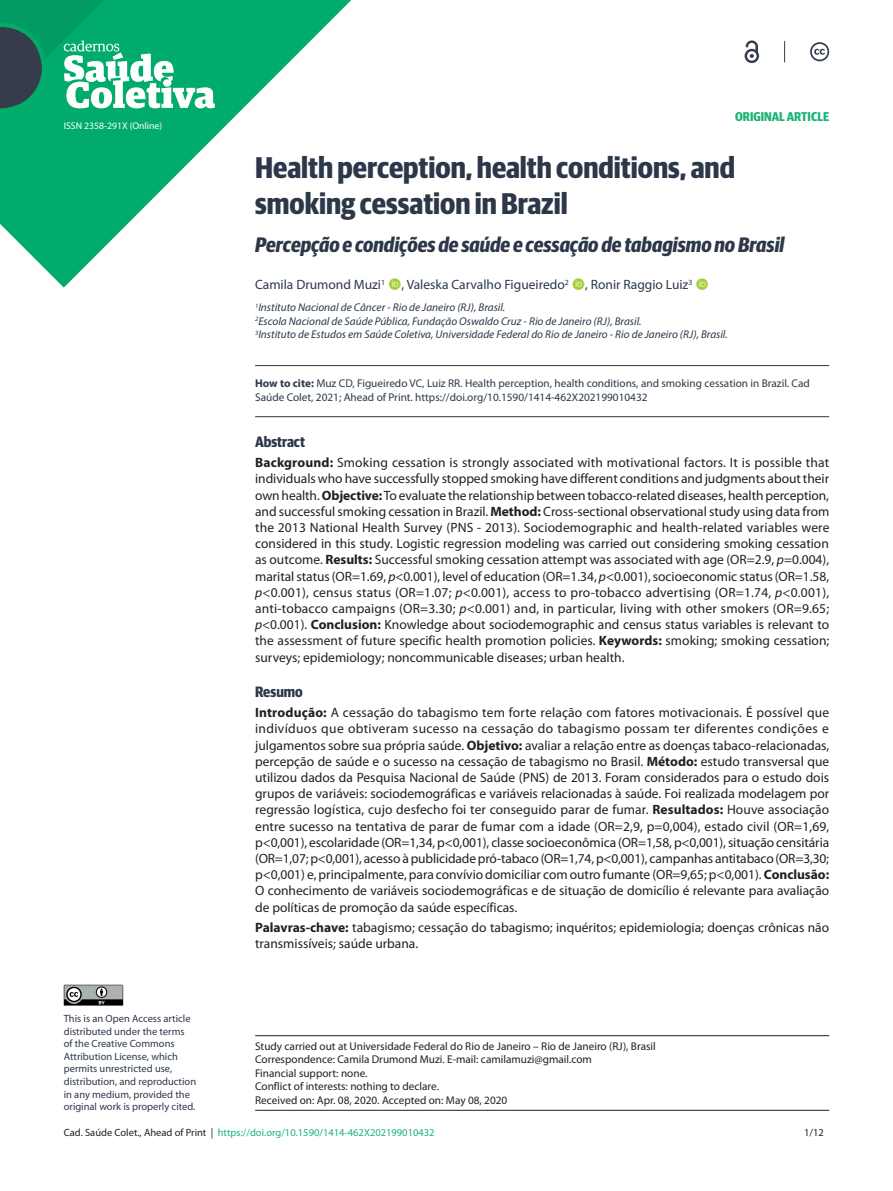
<style>
.page{position:relative;width:893px;height:1191px;background:#fff}
.page>*{position:absolute;margin:0;border:0;box-sizing:border-box;transform-origin:0 0}
.ArticleTitle{font:700 30px/36px "Guardian Sans Cond";color:#2c3849}
.ArticleTitle-Trans1{font:italic 700 21px "Guardian Sans Cond";color:#2c3849}
.AbstractTitle{font:700 15px "Guardian Sans Cond";color:#2c3849}
.AbstractTitle-Trans1{font:700 15px "Guardian Sans Cond";color:#2c3849}
.Abstract{font:13.5px/16.2px "Myriad Pro";color:#231f20;text-align:justify}
.Abstract-Trans1{font:13.5px/16.2px "Myriad Pro";color:#231f20;text-align:justify}
.Keywords-Trans1{font:13.5px/16.2px "Myriad Pro";color:#231f20}
.Authors{font:13.5px "Myriad Pro";color:#2c3849}
.t1{font:700 12.75px "Guardian Sans Cond";color:#1cb377}
.Affiliations{font:italic 11.25px "Myriad Pro";color:#2c3849}
.HowToCite{font:11.25px/13.5px "Myriad Pro";color:#2c3849}
.fnArticleOther{font:11.25px "Myriad Pro";color:#231f20}
.Correspondence{font:11.25px "Myriad Pro";color:#231f20}
.History{font:11.25px "Myriad Pro";color:#231f20}
.fnConflict{font:11.25px "Myriad Pro";color:#231f20}
.fnSupported-by{font:11.25px "Myriad Pro";color:#231f20}
.t2{font:10.5px/12.6px "Myriad Pro";color:#2c3849}
.t3{font:10.5px "Myriad Pro";color:#1cb377}
.t4{font:10.5px "Myriad Pro";color:#231f20}
.t5{font:9.75px "Myriad Pro";color:#fff}
.s1{font-weight:700}
.s2{font-style:italic}
.s3{color:#231f20}
.s4{color:#fff}
</style>
<div class="page">
<svg style="left:0;top:125px;width:227px;height:162px;fill:#00ab6c"></svg>
<svg style="left:0;top:0;width:352px;height:125px"></svg>
<svg style="left:744px;top:40px;width:15px;height:23px"></svg>
<svg style="left:810px;top:42px;width:19px;height:19px"></svg>
<svg style="left:784px;top:41px;width:1px;height:21px"></svg>
<svg style="left:64px;top:984px;width:59px;height:21px"></svg>
<hr style="left:255px;top:365px;width:574px;height:1px;background:#2c3849">
<hr style="left:255px;top:416px;width:574px;height:1px;background:#2c3849">
<hr style="left:255px;top:1035px;width:574px;height:1px;background:#231f20">
<hr style="left:255px;top:1110px;width:574px;height:1px;background:#231f20">
<p class="t5" style="left:64px;top:120px;width:100px">ISSN 2358-291X (Online)</p>
<p class="t2" style="left:64px;top:1012px;width:134px">This is an Open Access article distributed under the terms<br>of the Creative Commons<br>Attribution License, which permits unrestricted use, distribution, and reproduction in any medium, provided the original work is properly cited.</p>
<p class="t1" style="left:735px;top:107px;width:96px">ORIGINAL ARTICLE</p>
<p class="ArticleTitle" style="left:255px;top:147px;width:481px">Health perception, health conditions, and smoking cessation in Brazil</p>
<p class="ArticleTitle-Trans1" style="left:255px;top:229px;width:531px">Percepção e condições de saúde e cessação de tabagismo no Brasil</p>
<p class="Authors" style="left:255px;top:276px;width:439px">Camila Drumond Muzi<sup>1</sup> , Valeska Carvalho Figueiredo<sup>2</sup> , Ronir Raggio Luiz<sup>3</sup></p>
<p class="Affiliations" style="left:255px;top:301px;width:252px"><sup>1</sup>Instituto Nacional de Câncer - Rio de Janeiro (RJ), Brasil.</p>
<p class="Affiliations" style="left:255px;top:314px;width:388px"><sup>2</sup>Escola Nacional de Saúde Pública, Fundação Oswaldo Cruz - Rio de Janeiro (RJ), Brasil.</p>
<p class="Affiliations" style="left:255px;top:328px;width:474px"><sup>3</sup>Instituto de Estudos em Saúde Coletiva, Universidade Federal do Rio de Janeiro - Rio de Janeiro (RJ), Brasil.</p>
<p class="HowToCite" style="left:255px;top:376px;width:556px"><span class="s1">How to cite:</span> Muz CD, Figueiredo VC, Luiz RR. Health perception, health conditions, and smoking cessation in Brazil. Cad<br>Saúde Colet, 2021; Ahead of Print. https://doi.org/10.1590/1414-462X202199010432</p>
<p class="AbstractTitle" style="left:255px;top:430px;width:51px">Abstract</p>
<p class="Abstract" style="left:255px;top:454px;width:576px"><span class="s1">Background:</span> Smoking cessation is strongly associated with motivational factors. It is possible that individuals who have successfully stopped smoking have different conditions and judgments about their own health. <span class="s1">Objective:</span> To evaluate the relationship between tobacco-related diseases, health perception, and successful smoking cessation in Brazil. <span class="s1">Method:</span> Cross-sectional observational study using data from the 2013 National Health Survey (PNS - 2013). Sociodemographic and health-related variables were considered in this study. Logistic regression modeling was carried out considering smoking cessation as outcome. <span class="s1">Results:</span> Successful smoking cessation attempt was associated with age (OR=2.9, <span class="s2">p</span>=0.004), marital status (OR=1.69, <span class="s2">p</span>&lt;0.001), level of education (OR=1.34, <span class="s2">p</span>&lt;0.001), socioeconomic status (OR=1.58, <span class="s2">p</span>&lt;0.001), census status (OR=1.07; <span class="s2">p</span>&lt;0.001), access to pro-tobacco advertising (OR=1.74, <span class="s2">p</span>&lt;0.001), anti-tobacco campaigns (OR=3.30; <span class="s2">p</span>&lt;0.001) and, in particular, living with other smokers (OR=9.65; <span class="s2">p</span>&lt;0.001). <span class="s1">Conclusion:</span> Knowledge about sociodemographic and census status variables is relevant to the assessment of future specific health promotion policies. <span class="s1">Keywords:</span> smoking; smoking cessation; surveys; epidemiology; noncommunicable diseases; urban health.</p>
<p class="AbstractTitle-Trans1" style="left:255px;top:680px;width:49px">Resumo</p>
<p class="Abstract-Trans1" style="left:255px;top:704px;width:576px"><span class="s1">Introdução:</span> A cessação do tabagismo tem forte relação com fatores motivacionais. É possível que indivíduos que obtiveram sucesso na cessação do tabagismo possam ter diferentes condições e julgamentos sobre sua própria saúde. <span class="s1">Objetivo:</span> avaliar a relação entre as doenças tabaco-relacionadas, percepção de saúde e o sucesso na cessação de tabagismo no Brasil. <span class="s1">Método:</span> estudo transversal que utilizou dados da Pesquisa Nacional de Saúde (PNS) de 2013. Foram considerados para o estudo dois grupos de variáveis: sociodemográficas e variáveis relacionadas à saúde. Foi realizada modelagem por regressão logística, cujo desfecho foi ter conseguido parar de fumar. <span class="s1">Resultados:</span> Houve associação entre sucesso na tentativa de parar de fumar com a idade (OR=2,9, p=0,004), estado civil (OR=1,69, p&lt;0,001), escolaridade (OR=1,34, p&lt;0,001), classe socioeconômica (OR=1,58, p&lt;0,001), situação censitária (OR=1,07; p&lt;0,001), acesso à publicidade pró-tabaco (OR=1,74, p&lt;0,001), campanhas antitabaco (OR=3,30; p&lt;0,001) e, principalmente, para convívio domiciliar com outro fumante (OR=9,65; p&lt;0,001). <span class="s1">Conclusão:<br></span>O conhecimento de variáveis sociodemográficas e de situação de domicílio é relevante para avaliação de políticas de promoção da saúde específicas.</p>
<p class="Keywords-Trans1" style="left:255px;top:919px;width:576px"><span class="s1">Palavras-chave:</span> tabagismo; cessação do tabagismo; inquéritos; epidemiologia; doenças crônicas não transmissíveis; saúde urbana.</p>
<p class="fnArticleOther" style="left:255px;top:1039px;width:402px">Study carried out at Universidade Federal do Rio de Janeiro – Rio de Janeiro (RJ), Brasil</p>
<p class="Correspondence" style="left:255px;top:1052px;width:338px">Correspondence: Camila Drumond Muzi. E-mail: camilamuzi@gmail.com</p>
<p class="fnSupported-by" style="left:255px;top:1066px;width:114px">Financial support: none.</p>
<p class="fnConflict" style="left:255px;top:1079px;width:185px">Conflict of interests: nothing to declare.</p>
<p class="History" style="left:255px;top:1093px;width:254px">Received on: Apr. 08, 2020. Accepted on: May 08, 2020</p>
<p class="t3" style="left:64px;top:1125px;width:372px"><span class="s3">Cad. Saúde Colet., Ahead of Print |</span> https://doi.org/10.1590/1414-462X202199010432</p>
<p class="t4" style="left:804px;top:1125px;width:27px">1/12<span class="s4">1</span></p>
</div>
